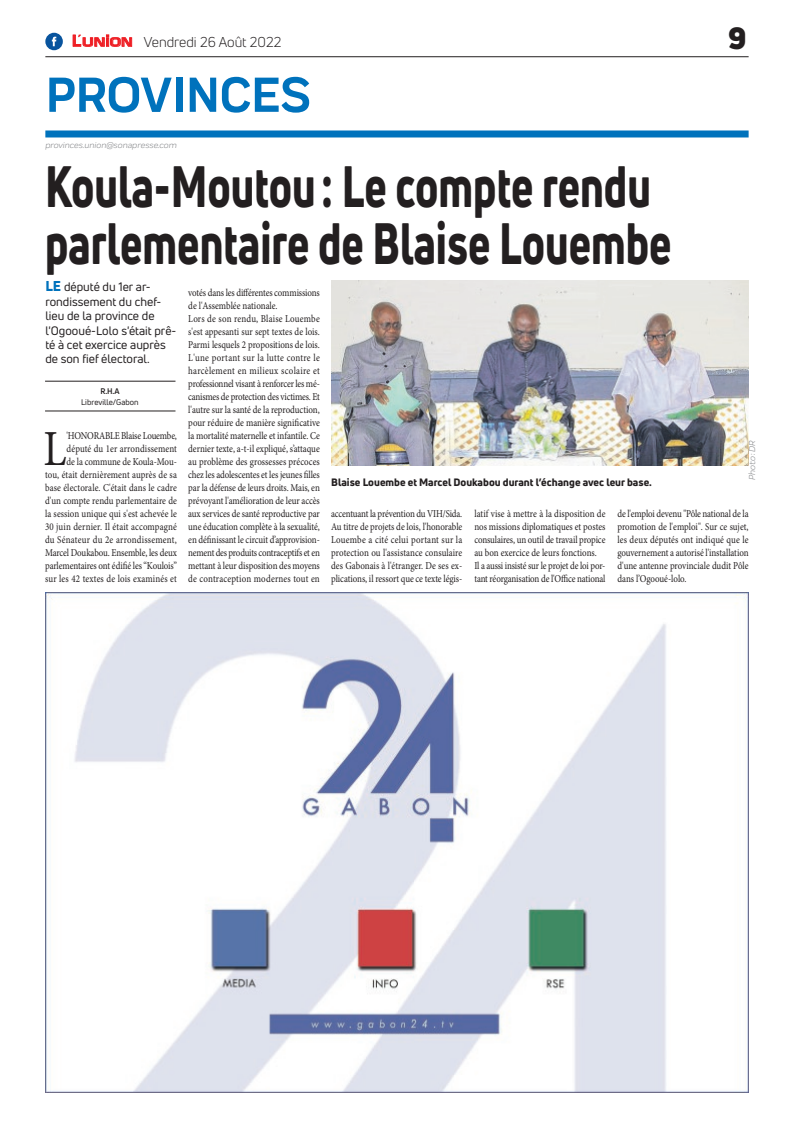
<style>
.page{position:relative;width:794px;height:1129px;background:#fff}
.page>*{position:absolute;margin:0;border:0;box-sizing:border-box;transform-origin:0 0}
.t1{font:800 57px/57px "Uni Neue";color:#231f20;scale:.74 1}
.t2{font:700 51px "Praktika";color:#0072bc}
.t3{font:50.5px "Minion Pro";color:#231f20;scale:.85 1}
.t4{font:900 30px "Uni Neue";color:#231f20}
.t5{font:14px "Uni Neue";color:#231f20}
.t6{font:12px/14.4px "Uni Neue";color:#231f20}
.t7{font:10.5px/13px "Minion Pro";letter-spacing:-.005em;color:#231f20;scale:.85 1}
.t8{font:800 10.5px "Uni Neue";color:#231f20}
.t9{font:italic 9px "Praktika";color:#818386}
.t10{font:8px "Uni Neue";color:#231f20}
.t11{font:700 8px "Uni Neue";color:#231f20}
.s1{font-family:"Eurostile";font-weight:600;font-size:15px;color:#ee1d23}
.s2{font-family:"Eurostile";font-weight:600;font-size:11.4px;color:#ee1d23}
.s3{font-weight:800;font-size:14px;color:#0072bc}
</style>
<div class="page">
<div style="left:45px;top:130px;width:703px;height:7px;background:#0072bc"></div>
<hr style="left:45px;top:56px;width:703px;height:1px;background:#231f20">
<svg style="left:72px;top:34px;width:60px;height:13px"></svg>
<div style="left:45px;top:33px;width:18px;height:17px;background:#08549e;border-radius:50%"></div>
<svg style="left:52px;top:37px;width:4px;height:9px"></svg>
<img style="left:45px;top:592px;width:703px;height:499px">
<hr style="left:45px;top:410px;width:130px;height:1px;background:#231f20">
<hr style="left:45px;top:381px;width:130px;height:1px;background:#231f20">
<img style="left:331px;top:281px;width:417px;height:184px">
<h3 class="t5" style="left:72px;top:33px;width:211px"><span class="s1">L</span><span class="s2">UNION</span> Vendredi 26 Août 2022</h3>
<h2 class="t2" style="left:46px;top:54px;width:266px">PROVINCES</h2>
<p class="t9" style="left:45px;top:139px;width:133px">provinces.union@sonapresse.com</p>
<h3 class="t4" style="left:728px;top:17px;width:20px">9</h3>
<h1 class="t1" style="left:45px;top:157px;width:848px">Koula-Moutou: Le compte rendu parlementaire de Blaise Louembe</h1>
<p class="t6" style="left:45px;top:280px;width:133px"><span class="s3">LE</span> député du 1er ar&shy;rondissement du chef&shy;lieu de la province de l'Ogooué-Lolo s'était prê&shy;té à cet exercice auprès de son fief électoral.</p>
<p class="t11" style="left:101px;top:386px;width:20px">R.H.A</p>
<p class="t10" style="left:81px;top:396px;width:59px">Libreville/Gabon</p>
<p class="t7" style="left:188px;top:286px;width:156px">votés dans les différentes commissions de l'Assemblée nationale.<br>Lors de son rendu, Blaise Louembe s'est appesanti sur sept textes de lois.<br>Parmi lesquels 2 propositions de lois.<br>L'une portant sur la lutte contre le harcèlement en milieux scolaire et professionnel visant à renforcer les mé&shy;canismes de protection des victimes. Et l'autre sur la santé de la reproduction, pour réduire de manière significative la mortalité maternelle et infantile. Ce dernier texte, a-t-il expliqué, s’attaque au problème des grossesses précoces chez les adolescentes et les jeunes filles par la défense de leurs droits. Mais, en prévoyant l'amélioration de leur accès aux services de santé reproductive par une éducation complète à la sexualité, en définissant le circuit d’approvision&shy;nement des produits contraceptifs et en mettant à leur disposition des moyens de contraception modernes tout en</p>
<p class="t7" style="left:45px;top:429px;width:157px;text-align:right">'HONORABLE Blaise Louembe, député du 1er arrondissement<br>de la commune de Koula-Mou-<br>tou, était dernièrement auprès de sa base électorale. C'était dans le cadre d'un compte rendu parlementaire de la session unique qui s'est achevée le 30 juin dernier. Il était accompagné du Sénateur du 2e arrondissement, Marcel Doukabou. Ensemble, les deux parlementaires ont édifié les “Koulois” sur les 42 textes de lois examinés et</p>
<h3 class="t3" style="left:43px;top:415px;width:29px">L</h3>
<p class="t9" style="left:746px;top:480px;width:41px;rotate:-90deg">Photo : DR</p>
<p class="t8" style="left:331px;top:475px;width:322px">Blaise Louembe et Marcel Doukabou durant l’échange avec leur base.</p>
<p class="t7" style="left:331px;top:507px;width:156px;text-align:justify">accentuant la prévention du VIH/Sida.<br>Au titre de projets de lois, l'honorable Louembe a cité celui portant sur la protection ou l'assistance consulaire des Gabonais à l'étranger. De ses ex&shy;plications, il ressort que ce texte légis-</p>
<p class="t7" style="left:474px;top:507px;width:156px">latif vise à mettre à la disposition de nos missions diplomatiques et postes consulaires, un outil de travail propice au bon exercice de leurs fonctions.<br>Il a aussi insisté sur le projet de loi por&shy;tant réorganisation de l'Office national</p>
<p class="t7" style="left:617px;top:507px;width:156px;text-align:justify">de l'emploi devenu "Pôle national de la promotion de l'emploi". Sur ce sujet, les deux députés ont indiqué que le gouvernement a autorisé l'installation d'une antenne provinciale dudit Pôle dans l’Ogooué-lolo.</p>
</div>
